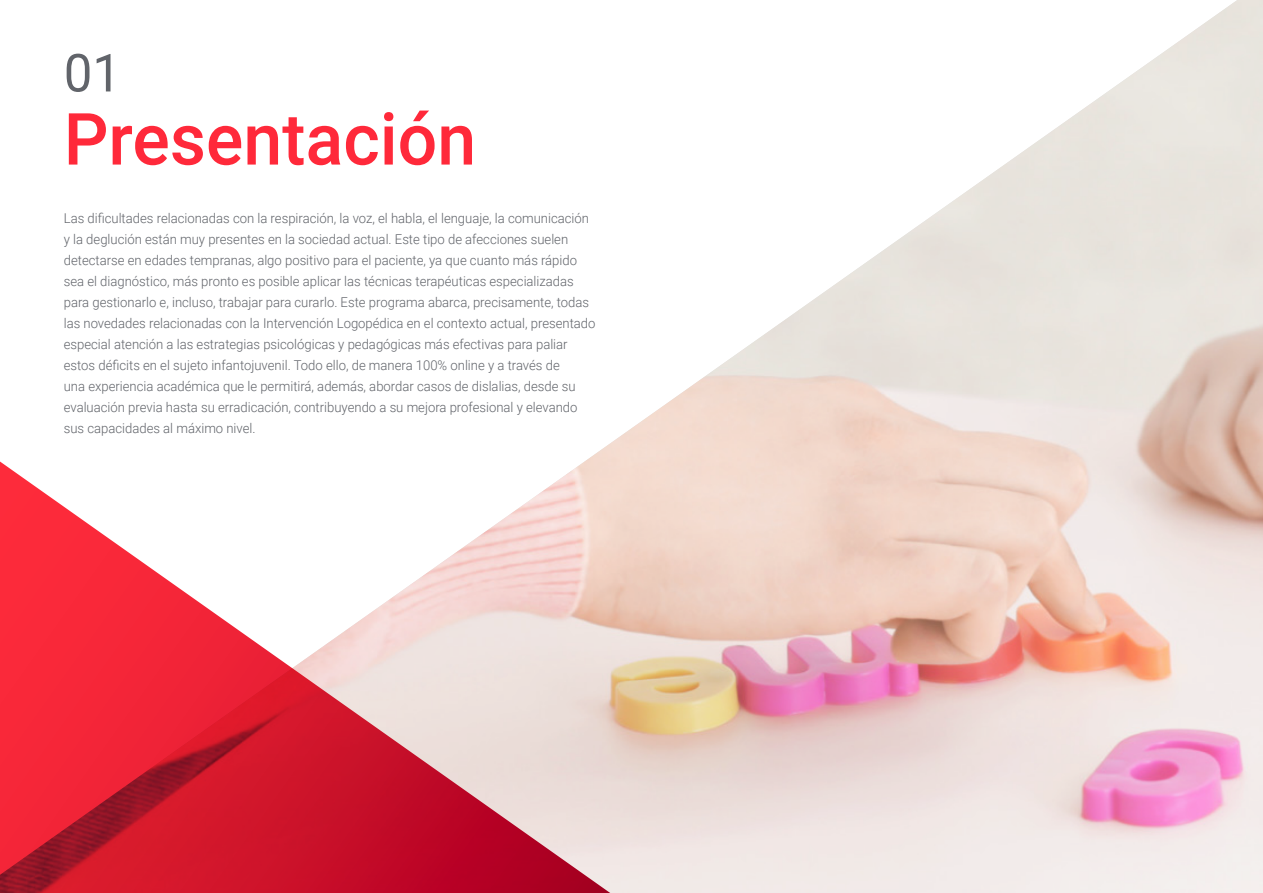
<style>
.page{position:relative;width:1263px;height:893px;background:#fff}
.page>*{position:absolute;margin:0;border:0;box-sizing:border-box;transform-origin:0 0}
.t1{font:500 72px "Roboto";color:#ff293a}
.t2{font:52.5px "Roboto";color:#61646a}
.t3{font:300 13.5px/21px "Roboto";color:#61646a}
</style>
<div class="page">
<img style="left:607px;top:0;width:656px;height:893px">
<svg style="left:0;top:446px;width:640px;height:447px"></svg>
<h2 class="t2" style="left:64px;top:36px;width:59px">01</h2>
<h1 class="t1" style="left:64px;top:89px;width:414px">Presentación</h1>
<p class="t3" style="left:64px;top:207px;width:533px">Las dificultades relacionadas con la respiración, la voz, el habla, el lenguaje, la comunicación y la deglución están muy presentes en la sociedad actual. Este tipo de afecciones suelen detectarse en edades tempranas, algo positivo para el paciente, ya que cuanto más rápido sea el diagnóstico, más pronto es posible aplicar las técnicas terapéuticas especializadas para gestionarlo e, incluso, trabajar para curarlo. Este programa abarca, precisamente, todas las novedades relacionadas con la Intervención Logopédica en el contexto actual, presentado especial atención a las estrategias psicológicas y pedagógicas más efectivas para paliar estos déficits en el sujeto infantojuvenil. Todo ello, de manera 100% online y a través de<br>una experiencia académica que le permitirá, además, abordar casos de dislalias, desde su evaluación previa hasta su erradicación, contribuyendo a su mejora profesional y elevando sus capacidades al máximo nivel.</p>
</div>
